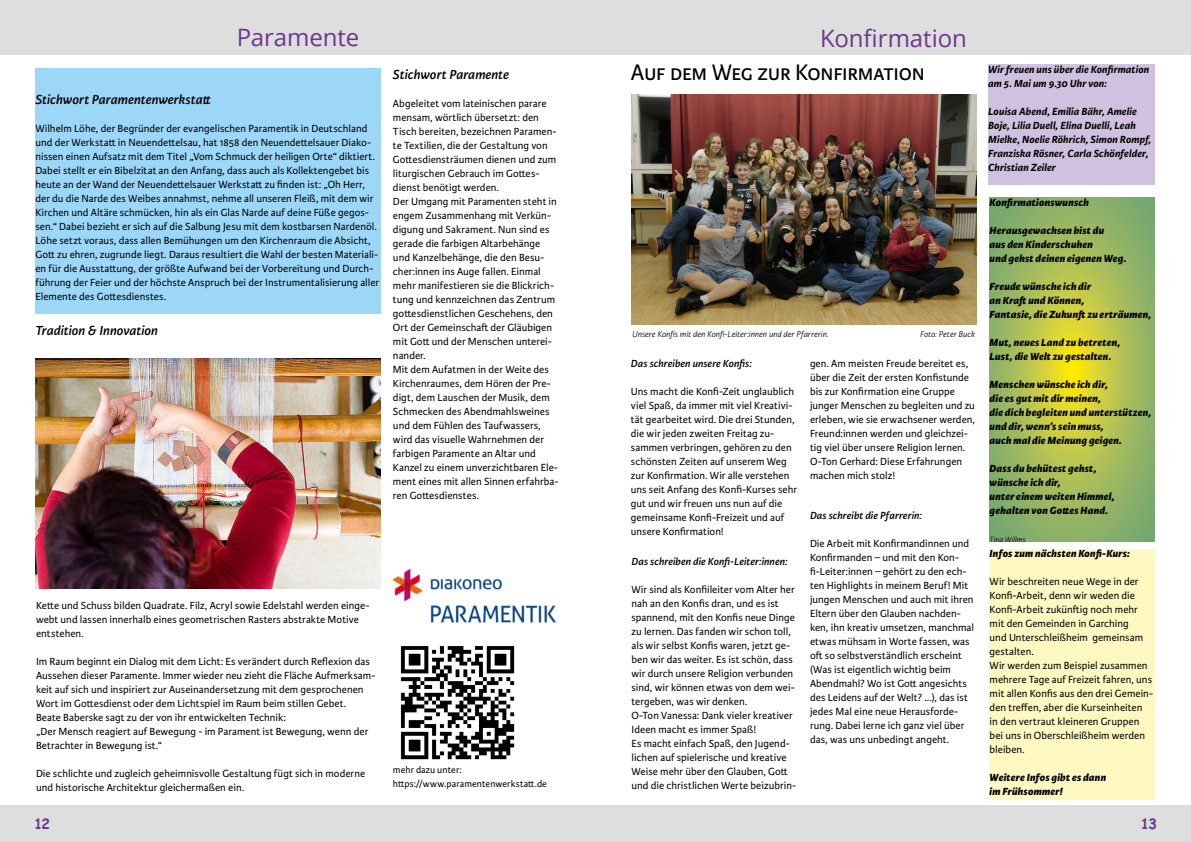
<style>
.page{position:relative;width:1191px;height:842px;background:#fff}
.page>*{position:absolute;margin:0;border:0;box-sizing:border-box;transform-origin:0 0}
.t1{font:24px "Karmina Sans";letter-spacing:-.01em;color:#000}
.t2{font:24px "Open Sans";letter-spacing:-.005em;color:#6e368c}
.t3{font:italic 600 14px "Karmina Sans";color:#000}
.t4{font:700 14px "Comic Sans MS";color:#6e368c}
.t5{font:11px/14px "Karmina Sans";color:#000}
.t6{font:italic 800 11px/14px "Karmina Sans";letter-spacing:.015em;color:#000}
.t7{font:italic 700 11px/14px "Karmina Sans";letter-spacing:.01em;color:#000}
.t8{font:italic 600 11px "Karmina Sans";letter-spacing:.01em;color:#000}
.t9{font:10px/14px "Karmina Sans";letter-spacing:.005em;color:#000}
.t10{font:italic 300 9px "Karmina Sans";letter-spacing:.005em;color:#000}
.t11{font:italic 300 8px "Karmina Sans";letter-spacing:.015em;color:#000}
</style>
<div class="page">
<div style="left:0;top:805px;width:1191px;height:37px;background:#dedede"></div>
<div style="left:0;top:0;width:1191px;height:55px;background:#dedede"></div>
<div style="left:35px;top:68px;width:346px;height:245px;background:#9cd7f7"></div>
<img style="left:35px;top:359px;width:346px;height:230px">
<img style="left:393px;top:568px;width:163px;height:55px">
<img style="left:400px;top:646px;width:115px;height:114px">
<img style="left:631px;top:95px;width:345px;height:230px">
<div style="left:988px;top:65px;width:166px;height:120px;background:#d0c1e0"></div>
<div style="left:989px;top:549px;width:165px;height:250px;background:#fff9c1"></div>
<svg style="left:989px;top:197px;width:165px;height:345px;background:#a5bc59"></svg>
<p class="t2" style="left:237px;top:21px;width:124px">Paramente</p>
<p class="t2" style="left:820px;top:22px;width:148px">Konfirmation</p>
<p class="t3" style="left:35px;top:92px;width:177px">Stichwort Paramentenwerkstatt</p>
<p class="t5" style="left:35px;top:122px;width:345px">Wilhelm Löhe, der Begründer der evangelischen Paramentik in Deutschland und der Werkstatt in Neuendettelsau, hat 1858 den Neuendettelsauer Diako&shy;nissen einen Aufsatz mit dem Titel „Vom Schmuck der heiligen Orte“ diktiert.<br>Dabei stellt er ein Bibelzitat an den Anfang, dass auch als Kollektengebet bis heute an der Wand der Neuendettelsauer Werkstatt zu finden ist: „Oh Herr, der du die Narde des Weibes annahmst, nehme all unseren Fleiß, mit dem wir Kirchen und Altäre schmücken, hin als ein Glas Narde auf deine Füße gegos&shy;sen.“ Dabei bezieht er sich auf die Salbung Jesu mit dem kostbarsen Nardenöl.<br>Löhe setzt voraus, dass allen Bemühungen um den Kirchenraum die Absicht, Gott zu ehren, zugrunde liegt. Daraus resultiert die Wahl der besten Materiali&shy;en für die Ausstattung, der größte Aufwand bei der Vorbereitung und Durch&shy;führung der Feier und der höchste Anspruch bei der Instrumentalisierung aller Elemente des Gottesdienstes.</p>
<p class="t3" style="left:35px;top:323px;width:124px">Tradition &amp; Innovation</p>
<p class="t3" style="left:393px;top:66px;width:118px">Stichwort Paramente</p>
<p class="t5" style="left:393px;top:96px;width:165px">Abgeleitet vom lateinischen parare mensam, wörtlich übersetzt: den Tisch bereiten, bezeichnen Paramen&shy;te Textilien, die der Gestaltung von Gottesdiensträumen dienen und zum liturgischen Gebrauch im Gottes&shy;dienst benötigt werden.</p>
<p class="t5" style="left:393px;top:194px;width:165px">Der Umgang mit Paramenten steht in engem Zusammenhang mit Verkün&shy;digung und Sakrament. Nun sind es gerade die farbigen Altarbehänge und Kanzelbehänge, die den Besu&shy;cher:innen ins Auge fallen. Einmal mehr manifestieren sie die Blickrich&shy;tung und kennzeichnen das Zentrum gottesdienstlichen Geschehens, den<br>Ort der Gemeinschaft der Gläubigen mit Gott und der Menschen unterei&shy;nander.</p>
<p class="t5" style="left:393px;top:362px;width:167px">Mit dem Aufatmen in der Weite des<br>Kirchenraumes, dem Hören der Pre&shy;digt, dem Lauschen der Musik, dem<br>Schmecken des Abendmahlsweines und dem Fühlen des Taufwassers, wird das visuelle Wahrnehmen der farbigen Paramente an Altar und<br>Kanzel zu einem unverzichtbaren Ele&shy;ment eines mit allen Sinnen erfahrba&shy;ren Gottesdienstes.</p>
<p class="t5" style="left:36px;top:599px;width:335px">Kette und Schuss bilden Quadrate. Filz, Acryl sowie Edelstahl werden einge&shy;webt und lassen innerhalb eines geometrischen Rasters abstrakte Motive entstehen.</p>
<p class="t5" style="left:36px;top:655px;width:341px">Im Raum beginnt ein Dialog mit dem Licht: Es verändert durch Reflexion das Aussehen dieser Paramente. Immer wieder neu zieht die Fläche Aufmerksam&shy;keit auf sich und inspiriert zur Auseinandersetzung mit dem gesprochenen Wort im Gottesdienst oder dem Lichtspiel im Raum beim stillen Gebet.</p>
<p class="t5" style="left:36px;top:711px;width:251px">Beate Baberske sagt zu der von ihr entwickelten Technik:</p>
<p class="t5" style="left:36px;top:725px;width:334px">„Der Mensch reagiert auf Bewegung - im Parament ist Bewegung, wenn der<br>Betrachter in Bewegung ist.“</p>
<p class="t5" style="left:36px;top:767px;width:331px">Die schlichte und zugleich geheimnisvolle Gestaltung fügt sich in moderne und historische Architektur gleichermaßen ein.</p>
<p class="t9" style="left:393px;top:763px;width:155px">mehr dazu unter: https://www.paramentenwerkstatt.de</p>
<p class="t1" style="left:631px;top:59px;width:295px">Auf dem Weg zur Konfirmation</p>
<p class="t10" style="left:632px;top:330px;width:198px">Unsere Konfis mit den Konfi-Leiter:innen und der Pfarrerin.</p>
<p class="t10" style="left:920px;top:330px;width:56px">Foto: Peter Buck</p>
<p class="t8" style="left:631px;top:357px;width:122px">Das schreiben unsere Konfis:</p>
<p class="t5" style="left:631px;top:384px;width:168px">Uns macht die Konfi-Zeit unglaublich viel Spaß, da immer mit viel Kreativi&shy;tät gearbeitet wird. Die drei Stunden, die wir jeden zweiten Freitag zu&shy;sammen verbringen, gehören zu den schönsten Zeiten auf unserem Weg zur Konfirmation. Wir alle verstehen uns seit Anfang des Konfi-Kurses sehr gut und wir freuen uns nun auf die gemeinsame Konfi-Freizeit und auf unsere Konfirmation!</p>
<p class="t8" style="left:631px;top:555px;width:158px">Das schreiben die Konfi-Leiter:innen:</p>
<p class="t5" style="left:631px;top:583px;width:165px">Wir sind als Konfiileiter vom Alter her nah an den Konfis dran, und es ist spannend, mit den Konfis neue Dinge zu lernen. Das fanden wir schon toll, als wir selbst Konfis waren, jetzt ge&shy;ben wir das weiter. Es ist schön, dass wir durch unsere Religion verbunden sind, wir können etwas von dem wei&shy;tergeben, was wir denken.<br>O-Ton Vanessa: Dank vieler kreativer Ideen macht es immer Spaß!</p>
<p class="t5" style="left:631px;top:737px;width:166px">Es macht einfach Spaß, den Jugend&shy;lichen auf spielerische und kreative Weise mehr über den Glauben, Gott und die christlichen Werte beizubrin-</p>
<p class="t5" style="left:810px;top:356px;width:167px">gen. Am meisten Freude bereitet es, über die Zeit der ersten Konfistunde bis zur Konfirmation eine Gruppe junger Menschen zu begleiten und zu erleben, wie sie erwachsener werden, Freund:innen werden und gleichzei&shy;tig viel über unsere Religion lernen.<br>O-Ton Gerhard: Diese Erfahrungen machen mich stolz!</p>
<p class="t8" style="left:810px;top:509px;width:113px">Das schreibt die Pfarrerin:</p>
<p class="t5" style="left:810px;top:536px;width:165px">Die Arbeit mit Konfirmandinnen und Konfirmanden – und mit den Kon&shy;fi-Leiter:innen – gehört zu den ech&shy;ten Highlights in meinem Beruf! Mit jungen Menschen und auch mit ihren Eltern über den Glauben nachden&shy;ken, ihn kreativ umsetzen, manchmal etwas mühsam in Worte fassen, was oft so selbstverständlich erscheint (Was ist eigentlich wichtig beim Abendmahl? Wo ist Gott angesichts des Leidens auf der Welt? ...), das ist jedes Mal eine neue Herausforde&shy;rung. Dabei lerne ich ganz viel über das, was uns unbedingt angeht.</p>
<p class="t7" style="left:988px;top:63px;width:162px">Wir freuen uns über die Konfirmation am 5. Mai um 9.30 Uhr von:</p>
<p class="t7" style="left:988px;top:105px;width:165px">Louisa Abend, Emilia Bähr, Amelie Boje, Lilia Duell, Elina Duelli, Leah Mielke, Noelie Röhrich, Simon Rompf, Franziska Rösner, Carla Schönfelder, Christian Zeiler</p>
<p class="t6" style="left:989px;top:195px;width:101px">Konfirmationswunsch</p>
<p class="t6" style="left:989px;top:223px;width:116px">Herausgewachsen bist du</p>
<p class="t6" style="left:989px;top:237px;width:105px">aus den Kinderschuhen</p>
<p class="t6" style="left:989px;top:251px;width:138px">und gehst deinen eigenen Weg.</p>
<p class="t6" style="left:989px;top:279px;width:103px">Freude wünsche ich dir</p>
<p class="t6" style="left:989px;top:293px;width:97px">an Kraft und Können,</p>
<p class="t6" style="left:989px;top:307px;width:163px">Fantasie, die Zukunft zu erträumen,</p>
<p class="t6" style="left:989px;top:335px;width:132px">Mut, neues Land zu betreten,</p>
<p class="t6" style="left:989px;top:349px;width:123px">Lust, die Welt zu gestalten.</p>
<p class="t6" style="left:989px;top:377px;width:120px">Menschen wünsche ich dir,</p>
<p class="t6" style="left:989px;top:391px;width:113px">die es gut mit dir meinen,</p>
<p class="t6" style="left:989px;top:405px;width:163px">die dich begleiten und unterstützen,</p>
<p class="t6" style="left:989px;top:419px;width:116px">und dir, wenn’s sein muss,</p>
<p class="t6" style="left:989px;top:433px;width:134px">auch mal die Meinung geigen.</p>
<p class="t6" style="left:989px;top:461px;width:109px">Dass du behütest gehst,</p>
<p class="t6" style="left:989px;top:475px;width:73px">wünsche ich dir,</p>
<p class="t6" style="left:989px;top:489px;width:127px">unter einem weiten Himmel,</p>
<p class="t6" style="left:989px;top:503px;width:120px">gehalten von Gottes Hand.</p>
<p class="t11" style="left:989px;top:535px;width:37px">Tina Willms</p>
<p class="t6" style="left:989px;top:546px;width:142px">Infos zum nächsten Konfi-Kurs:</p>
<p class="t5" style="left:989px;top:574px;width:165px">Wir beschreiten neue Wege in der<br>Konfi-Arbeit, denn wir weden die<br>Konfi-Arbeit zukünftig noch mehr mit den Gemeinden in Garching<br>und Unterschleißheim gemeinsam gestalten.<br>Wir werden zum Beispiel zusammen mehrere Tage auf Freizeit fahren, uns mit allen Konfis aus den drei Gemein&shy;den treffen, aber die Kurseinheiten in den vertraut kleineren Gruppen bei uns in Oberschleißheim werden bleiben.</p>
<p class="t6" style="left:989px;top:770px;width:118px">Weitere Infos gibt es dann im Frühsommer!</p>
<p class="t4" style="left:34px;top:813px;width:18px">12</p>
<p class="t4" style="left:1140px;top:813px;width:18px">13</p>
</div>
